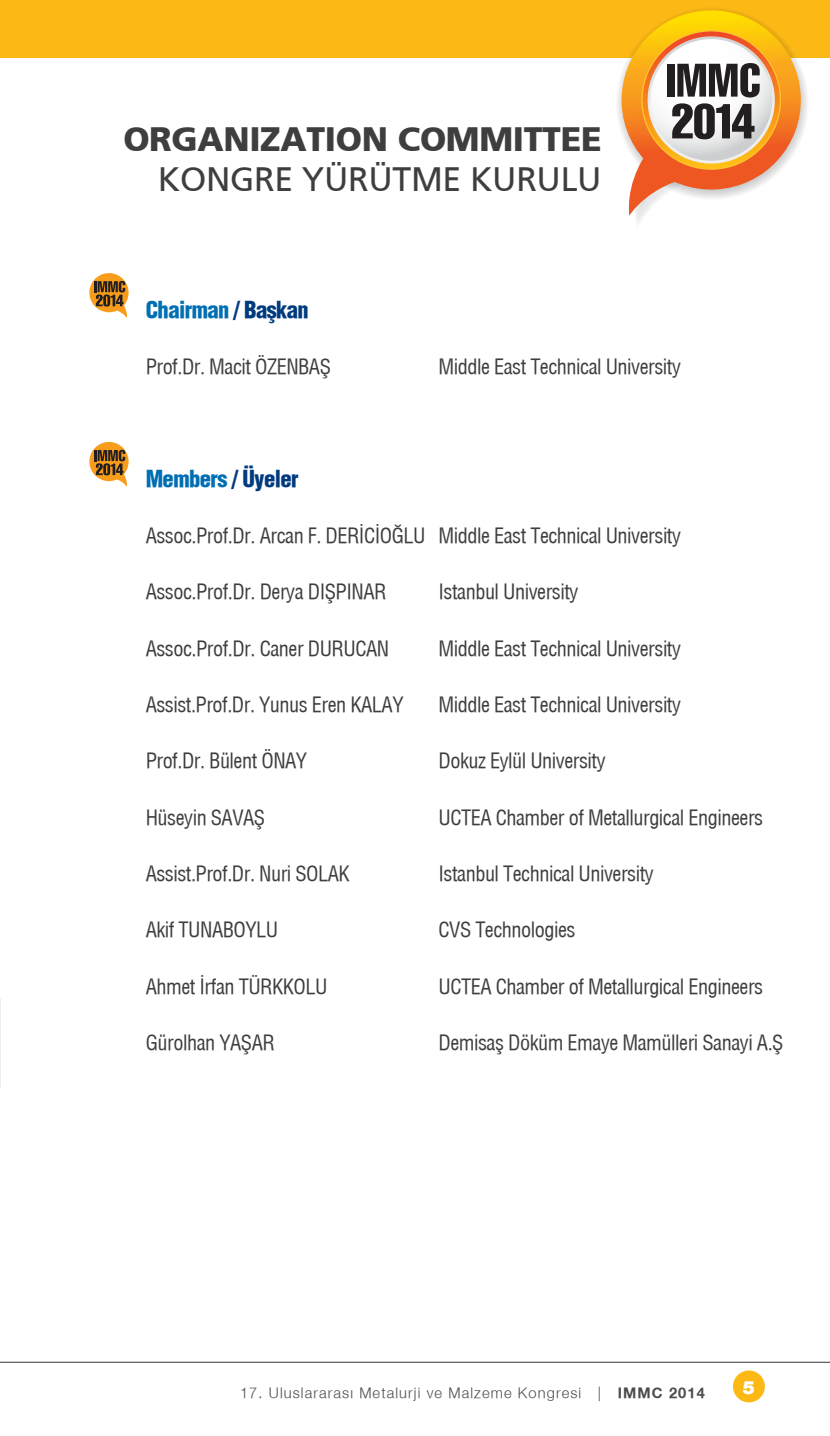
<style>
.page{position:relative;width:830px;height:1436px;background:#fff}
.page>*{position:absolute;margin:0;border:0;box-sizing:border-box;transform-origin:0 0}
.t1{font:33.75px "Frutiger X Black";letter-spacing:-.01em;color:#3e3e3f}
.t2{font:33.75px "Frutiger X Roman";letter-spacing:-.01em;color:#3e3e3f}
.t3{font:22.5px "Helvetica Condensed X Black";letter-spacing:-.025em;color:#006eb3}
.t4{font:20.25px "Helvetica Condensed X Book";letter-spacing:-.025em;color:#3e3e3f}
.t5{font:18px "Helvetica Neue X Black";color:#fff}
.t6{font:14.62px "Helvetica Neue X Light";letter-spacing:.075em;color:#4b4c4d}
.s1{color:#013b7f}
.s2{font-family:"Helvetica Neue X Bold"}
</style>
<div class="page">
<div style="left:732px;top:1370px;width:32px;height:31px;background:#fcb814;border-radius:50%"></div>
<div style="left:0;top:0;width:829px;height:57px;background:#fcb814"></div>
<hr style="left:0;top:1361px;width:829px;height:1px;background:#4b4c4d">
<svg style="left:608px;top:9px;width:206px;height:214px"></svg>
<svg style="left:0;top:999px;width:1px;height:89px"></svg>
<svg style="left:89px;top:273px;width:40px;height:45px"></svg>
<svg style="left:89px;top:441px;width:40px;height:46px"></svg>
<h1 class="t1" style="left:123px;top:119px;width:479px">ORGANIZATION COMMITTEE</h1>
<h1 class="t2" style="left:158px;top:160px;width:445px">KONGRE YÜRÜTME KURULU</h1>
<p class="t3" style="left:146px;top:296px;width:165px">Chairman <span class="s1">/ Başkan</span></p>
<p class="t4" style="left:146px;top:354px;width:187px">Prof.Dr. Macit ÖZENBAŞ</p>
<p class="t4" style="left:438px;top:354px;width:244px">Middle East Technical University</p>
<p class="t3" style="left:146px;top:464px;width:154px">Members <span class="s1">/ Üyeler</span></p>
<p class="t4" style="left:146px;top:523px;width:536px">Assoc.Prof.Dr. Arcan F. DERİCİOĞLU Middle East Technical University</p>
<p class="t4" style="left:146px;top:579px;width:242px">Assoc.Prof.Dr. Derya DIŞPINAR</p>
<p class="t4" style="left:438px;top:579px;width:141px">Istanbul University</p>
<p class="t4" style="left:146px;top:635px;width:245px">Assoc.Prof.Dr. Caner DURUCAN</p>
<p class="t4" style="left:438px;top:635px;width:244px">Middle East Technical University</p>
<p class="t4" style="left:146px;top:692px;width:259px">Assist.Prof.Dr. Yunus Eren KALAY</p>
<p class="t4" style="left:438px;top:692px;width:244px">Middle East Technical University</p>
<p class="t4" style="left:146px;top:748px;width:163px">Prof.Dr. Bülent ÖNAY</p>
<p class="t4" style="left:438px;top:748px;width:169px">Dokuz Eylül University</p>
<p class="t4" style="left:146px;top:804px;width:121px">Hüseyin SAVAŞ</p>
<p class="t4" style="left:438px;top:804px;width:326px">UCTEA Chamber of Metallurgical Engineers</p>
<p class="t4" style="left:146px;top:860px;width:205px">Assist.Prof.Dr. Nuri SOLAK</p>
<p class="t4" style="left:438px;top:860px;width:217px">Istanbul Technical University</p>
<p class="t4" style="left:146px;top:917px;width:134px">Akif TUNABOYLU</p>
<p class="t4" style="left:438px;top:917px;width:138px">CVS Technologies</p>
<p class="t4" style="left:146px;top:973px;width:183px">Ahmet İrfan TÜRKKOLU</p>
<p class="t4" style="left:438px;top:973px;width:326px">UCTEA Chamber of Metallurgical Engineers</p>
<p class="t4" style="left:146px;top:1029px;width:130px">Gürolhan YAŞAR</p>
<p class="t4" style="left:438px;top:1029px;width:346px">Demisaş Döküm Emaye Mamülleri Sanayi A.Ş</p>
<p class="t6" style="left:240px;top:1383px;width:466px">17. Uluslararası Metalurji ve Malzeme Kongresi | <span class="s2">IMMC 2014</span></p>
<p class="t5" style="left:742px;top:1376px;width:14px">5</p>
</div>
